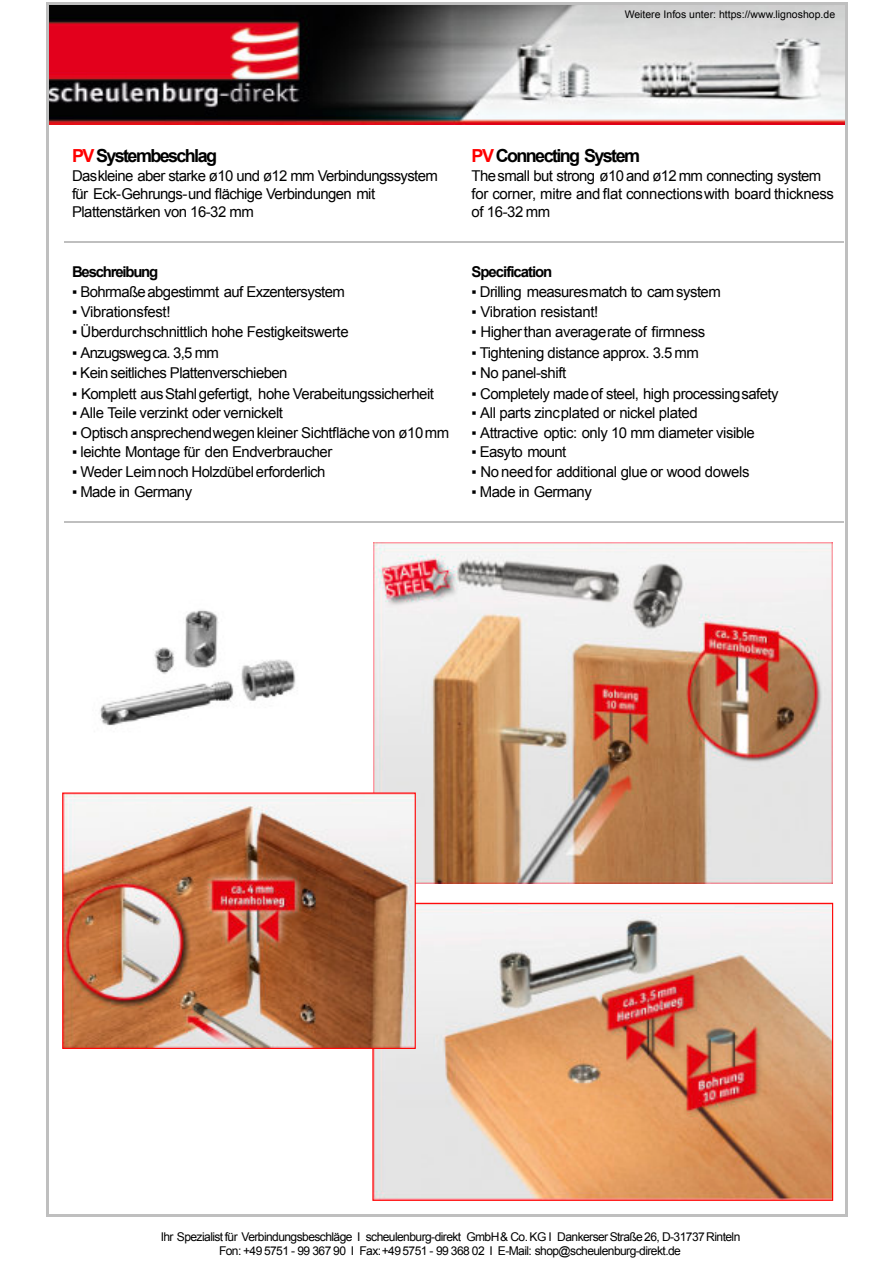
<style>
.page{position:relative;width:893px;height:1263px;background:#fff}
.page>*{position:absolute;margin:0;border:0;box-sizing:border-box;transform-origin:0 0}
.t1{font:700 18px "Arial";letter-spacing:-.09em;color:#000}
.t2{font:15px/18.3px "Arial";letter-spacing:-.03em;color:#000}
.t3{font:700 15px "Arial";letter-spacing:-.07em;color:#000}
.t4{font:15px "Arial";letter-spacing:-.055em;color:#000}
.t5{font:12px/14.7px "Arial";letter-spacing:-.05em;color:#000;text-align:center}
.t6{font:10.5px "Arial";color:#000}
.s1{color:#f00}
</style>
<div class="page">
<img style="left:49px;top:5px;width:797px;height:119px">
<hr style="left:64px;top:241px;width:400px;height:1px;background:#bfbfbf">
<hr style="left:465px;top:241px;width:378px;height:1px;background:#bfbfbf">
<hr style="left:64px;top:521px;width:400px;height:2px;background:#bfbfbf">
<hr style="left:465px;top:521px;width:378px;height:2px;background:#bfbfbf">
<img style="left:100px;top:610px;width:196px;height:116px">
<img style="left:374px;top:543px;width:458px;height:341px">
<img style="left:374px;top:905px;width:457px;height:294px">
<img style="left:64px;top:794px;width:350px;height:253px">
<div style="left:62px;top:792px;width:354px;height:257px;border:1px solid #f00"></div>
<hr style="left:49px;top:3px;width:797px;height:2px;background:#bfbfbf">
<hr style="left:46px;top:5px;width:3px;height:1209px;background:#bfbfbf">
<hr style="left:846px;top:5px;width:2px;height:1209px;background:#bfbfbf">
<hr style="left:49px;top:1214px;width:797px;height:2px;background:#bfbfbf">
<p class="t6" style="left:625px;top:11px;width:212px">Weitere Infos unter: https://www.lignoshop.de</p>
<p class="t1" style="left:72px;top:149px;width:147px"><span class="s1">PV</span> Systembeschlag</p>
<p class="t1" style="left:472px;top:149px;width:170px"><span class="s1">PV</span> Connecting System</p>
<p class="t2" style="left:72px;top:168px;width:367px">Daskleine aber starke ø10 und ø12 mm Verbindungssystem für Eck-Gehrungs-und flächige Verbindungen mit<br>Plattenstärken von 16-32 mm</p>
<p class="t2" style="left:472px;top:168px;width:364px">Thesmall but strong ø10 and ø12 mm connecting system for corner, mitre and flat connectionswith board thickness of 16-32 mm</p>
<p class="t3" style="left:72px;top:266px;width:88px">Beschreibung</p>
<p class="t3" style="left:472px;top:266px;width:82px">Specification</p>
<p class="t2" style="left:72px;top:284px;width:274px">▪ Bohrmaße abgestimmt auf Exzentersystem</p>
<p class="t2" style="left:472px;top:284px;width:251px">▪ Drilling measuresmatch to cam system</p>
<p class="t2" style="left:72px;top:304px;width:100px">▪ Vibrationsfest!</p>
<p class="t2" style="left:472px;top:304px;width:128px">▪ Vibration resistant!</p>
<p class="t2" style="left:72px;top:324px;width:278px">▪ Überdurchschnittlich hohe Festigkeitswerte</p>
<p class="t2" style="left:472px;top:324px;width:235px">▪ Higher than averagerate of firmness</p>
<p class="t4" style="left:72px;top:347px;width:148px">▪ Anzugswegca. 3,5 mm</p>
<p class="t2" style="left:472px;top:345px;width:229px">▪ Tightening distance approx. 3.5 mm</p>
<p class="t2" style="left:72px;top:365px;width:217px">▪ Kein seitliches Plattenverschieben</p>
<p class="t2" style="left:472px;top:365px;width:96px">▪ No panel-shift</p>
<p class="t2" style="left:72px;top:385px;width:364px">▪ Komplett ausStahlgefertigt, hohe Verabeitungssicherheit</p>
<p class="t2" style="left:472px;top:385px;width:309px">▪ Completely made of steel, high processingsafety</p>
<p class="t2" style="left:72px;top:405px;width:213px">▪ Alle Teile verzinkt oder vernickelt</p>
<p class="t2" style="left:472px;top:405px;width:228px">▪ All parts zincplated or nickel plated</p>
<p class="t2" style="left:72px;top:425px;width:379px">▪ Optisch ansprechendwegenkleiner Sichtfläche von ø10mm</p>
<p class="t2" style="left:472px;top:425px;width:285px">▪ Attractive optic: only 10 mm diameter visible</p>
<p class="t2" style="left:72px;top:444px;width:262px">▪ leichte Montage für den Endverbraucher</p>
<p class="t2" style="left:472px;top:444px;width:96px">▪ Easyto mount</p>
<p class="t2" style="left:72px;top:464px;width:255px">▪ Weder Leimnoch Holzdübel erforderlich</p>
<p class="t2" style="left:472px;top:464px;width:280px">▪ No needfor additional glue or wood dowels</p>
<p class="t2" style="left:72px;top:484px;width:122px">▪ Made in Germany</p>
<p class="t2" style="left:472px;top:484px;width:122px">▪ Made in Germany</p>
<p class="t5" style="left:161px;top:1230px;width:581px">Ihr Spezialist für Verbindungsbeschläge I scheulenburg-direkt GmbH&amp; Co. KG I Dankerser Straße26, D-31737 Rinteln<br>Fon: +49 5751 - 99 367 90 I Fax:+49 5751 - 99 368 02 I E-Mail: shop@scheulenburg-direkt.de</p>
</div>
